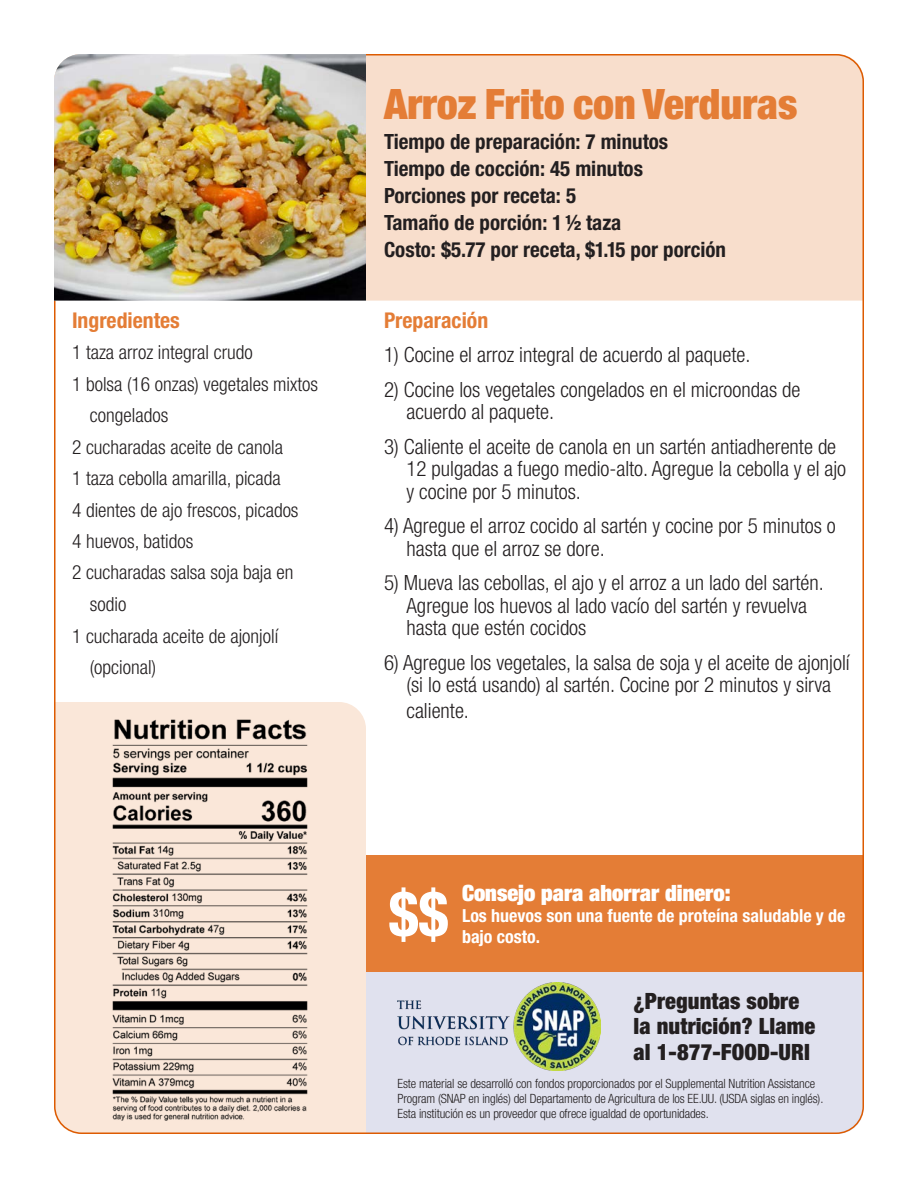
<style>
.page{position:relative;width:918px;height:1188px;background:#fff}
.page>*{position:absolute;margin:0;border:0;box-sizing:border-box;transform-origin:0 0}
.t1{font:700 condensed 62.1px "Helvetica Neue LT Pro";color:#fff}
.Recipe_Title{font:900 condensed 42px "Helvetica Neue LT Pro";color:#e47d36}
.t2{font:900 condensed 22.5px/25.5px "Helvetica Neue LT Pro";letter-spacing:.005em;color:#231f20}
.t3{font:900 condensed 22.5px "Helvetica Neue LT Pro";color:#fff}
.t4{font:700 condensed 21.75px "Helvetica Neue LT Pro";color:#e47d36}
.Directions_lists{font:300 condensed 21px/22.5px "Helvetica Neue LT Pro";color:#231f20}
.Recipe_details{font:700 condensed 21px "Helvetica Neue LT Pro";color:#231f20}
.Ingredients_list{font:300 condensed 19.5px "Helvetica Neue LT Pro";color:#231f20}
.t5{font:700 condensed 18px "Helvetica Neue LT Pro";color:#fff}
.t6{font:300 condensed 12.75px/15px "Helvetica Neue LT Pro";letter-spacing:-.01em;color:#231f20}
</style>
<div class="page">
<div style="left:366px;top:54px;width:498px;height:247px;background:#f8decc"></div>
<div style="left:366px;top:855px;width:498px;height:117px;background:#e47d36"></div>
<div style="left:54px;top:702px;width:312px;height:432px;background:#fae7d9"></div>
<div style="left:366px;top:972px;width:498px;height:162px;background:#e0e1ee"></div>
<img style="left:398px;top:983px;width:202px;height:88px">
<img style="left:110px;top:717px;width:200px;height:404px">
<img style="left:54px;top:54px;width:312px;height:247px">
<p class="t4" style="left:72px;top:307px;width:109px">Ingredientes</p>
<p class="Ingredients_list" style="left:72px;top:341px;width:182px">1 taza arroz integral crudo</p>
<p class="Ingredients_list" style="left:72px;top:372px;width:248px">1 bolsa (16 onzas) vegetales mixtos</p>
<p class="Ingredients_list" style="left:90px;top:404px;width:80px">congelados</p>
<p class="Ingredients_list" style="left:72px;top:435px;width:213px">2 cucharadas aceite de canola</p>
<p class="Ingredients_list" style="left:72px;top:467px;width:210px">1 taza cebolla amarilla, picada</p>
<p class="Ingredients_list" style="left:72px;top:498px;width:228px">4 dientes de ajo frescos, picados</p>
<p class="Ingredients_list" style="left:72px;top:530px;width:123px">4 huevos, batidos</p>
<p class="Ingredients_list" style="left:72px;top:561px;width:223px">2 cucharadas salsa soja baja en</p>
<p class="Ingredients_list" style="left:90px;top:593px;width:38px">sodio</p>
<p class="Ingredients_list" style="left:72px;top:624px;width:208px">1 cucharada aceite de ajonjolí</p>
<p class="Ingredients_list" style="left:90px;top:656px;width:68px">(opcional)</p>
<p class="Recipe_Title" style="left:384px;top:78px;width:415px">Arroz Frito con Verduras</p>
<p class="Recipe_details" style="left:384px;top:129px;width:286px">Tiempo de preparación: 7 minutos</p>
<p class="Recipe_details" style="left:384px;top:156px;width:260px">Tiempo de cocción: 45 minutos</p>
<p class="Recipe_details" style="left:384px;top:183px;width:194px">Porciones por receta: 5</p>
<p class="Recipe_details" style="left:384px;top:210px;width:239px">Tamaño de porción: 1 ½ taza</p>
<p class="Recipe_details" style="left:384px;top:237px;width:344px">Costo: $5.77 por receta, $1.15 por porción</p>
<p class="t4" style="left:384px;top:307px;width:106px">Preparación</p>
<p class="Directions_lists" style="left:384px;top:343px;width:368px">1) Cocine el arroz integral de acuerdo al paquete.</p>
<p class="Directions_lists" style="left:406px;top:378px;width:396px;text-indent:-22px">2) Cocine los vegetales congelados en el microondas de acuerdo al paquete.</p>
<p class="Directions_lists" style="left:406px;top:435px;width:441px;text-indent:-22px">3) Caliente el aceite de canola en un sartén antiadherente de<br>12 pulgadas a fuego medio-alto. Agregue la cebolla y el ajo y cocine por 5 minutos.</p>
<p class="Directions_lists" style="left:406px;top:514px;width:431px;text-indent:-22px">4) Agregue el arroz cocido al sartén y cocine por 5 minutos o hasta que el arroz se dore.</p>
<p class="Directions_lists" style="left:406px;top:571px;width:419px;text-indent:-22px">5) Mueva las cebollas, el ajo y el arroz a un lado del sartén.<br>Agregue los huevos al lado vacío del sartén y revuelva hasta que estén cocidos</p>
<p class="Directions_lists" style="left:384px;top:651px;width:467px;text-align:center">6) Agregue los vegetales, la salsa de soja y el aceite de ajonjolí (si lo está usando) al sartén. Cocine por 2 minutos y sirva</p>
<p class="Directions_lists" style="left:406px;top:699px;width:64px">caliente.</p>
<p class="t1" style="left:389px;top:878px;width:61px">$$</p>
<p class="t3" style="left:462px;top:878px;width:270px">Consejo para ahorrar dinero:</p>
<p class="t5" style="left:462px;top:905px;width:385px">Los huevos son una fuente de proteína saludable y de</p>
<p class="t5" style="left:462px;top:926px;width:80px">bajo costo.</p>
<p class="t2" style="left:634px;top:988px;width:183px">¿Preguntas sobre la nutrición? Llame al 1-877-FOOD-URI</p>
<p class="t6" style="left:398px;top:1076px;width:427px">Este material se desarrolló con fondos proporcionados por el Supplemental Nutrition Assistance<br>Program (SNAP en inglés) del Departamento de Agricultura de los EE.UU. (USDA siglas en inglés).<br>Esta institución es un proveedor que ofrece igualdad de oportunidades.</p>
</div>
